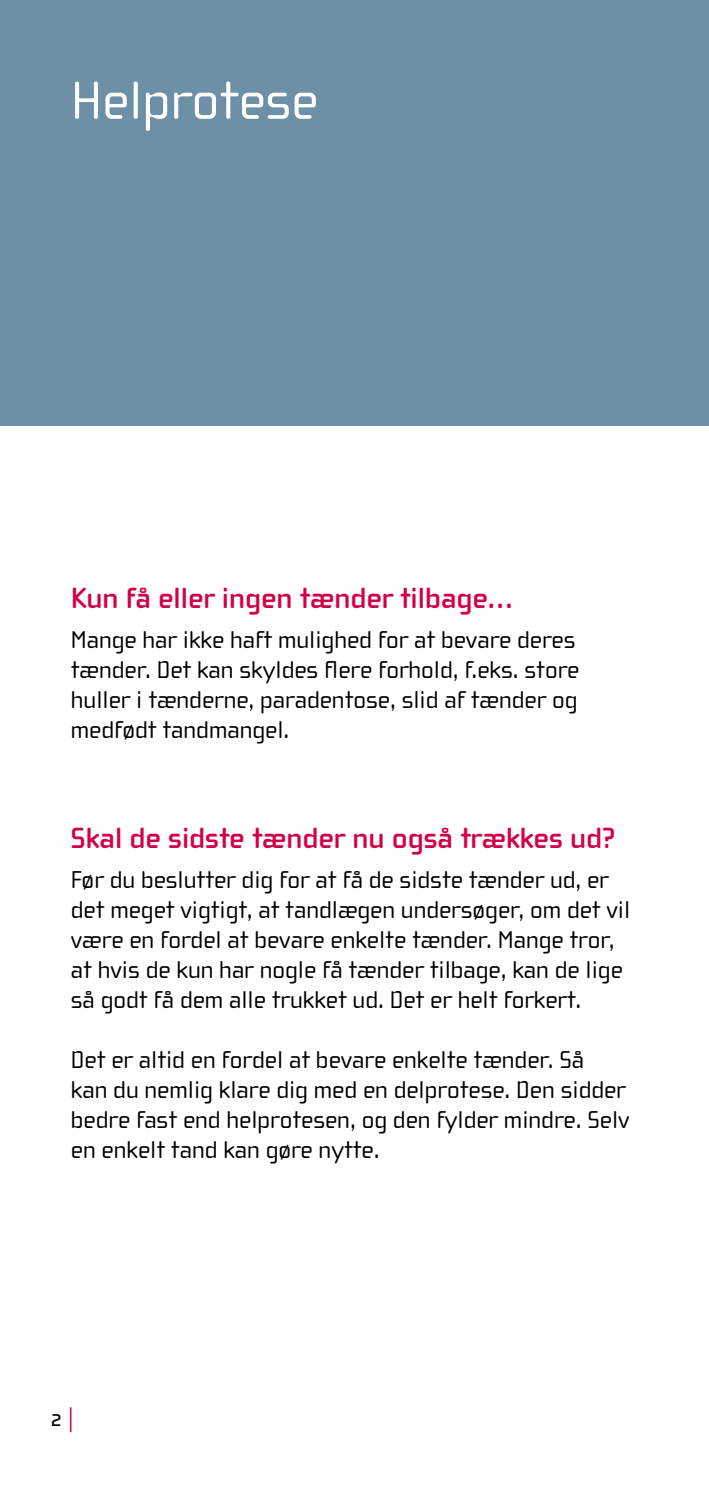
<style>
.page{position:relative;width:709px;height:1489px;background:#fff}
.page>*{position:absolute;margin:0;border:0;box-sizing:border-box;transform-origin:0 0}
.t1{font:55px "Cholla Wide OT";color:#fff}
.t2{font:700 30px "Cholla Wide OT";color:#d30043}
.t3{font:25px/30px "Cholla Wide OT";color:#000}
.t4{font:25px "Cholla Unicase OT";color:#d30043}
</style>
<div class="page">
<div style="left:0;top:0;width:709px;height:425px;background:#6d90a6"></div>
<h1 class="t1" style="left:71px;top:71px;width:248px">Helprotese</h1>
<p class="t2" style="left:71px;top:581px;width:443px">Kun få eller ingen tænder tilbage…</p>
<p class="t3" style="left:71px;top:624px;width:510px">Mange har ikke haft mulighed for at bevare deres tænder. Det kan skyldes flere forhold, f.eks. store huller i tænderne, paradentose, slid af tænder og medfødt tandmangel.</p>
<p class="t2" style="left:71px;top:821px;width:546px">Skal de sidste tænder nu også trækkes ud?</p>
<p class="t3" style="left:71px;top:864px;width:561px">Før du beslutter dig for at få de sidste tænder ud, er det meget vigtigt, at tandlægen undersøger, om det vil være en fordel at bevare enkelte tænder. Mange tror, at hvis de kun har nogle få tænder tilbage, kan de lige så godt få dem alle trukket ud. Det er helt forkert.</p>
<p class="t3" style="left:71px;top:1044px;width:560px">Det er altid en fordel at bevare enkelte tænder. Så<br>kan du nemlig klare dig med en delprotese. Den sidder bedre fast end helprotesen, og den fylder mindre. Selv en enkelt tand kan gøre nytte.</p>
<p class="t4" style="left:68px;top:1403px;width:7px">|</p>
</div>
